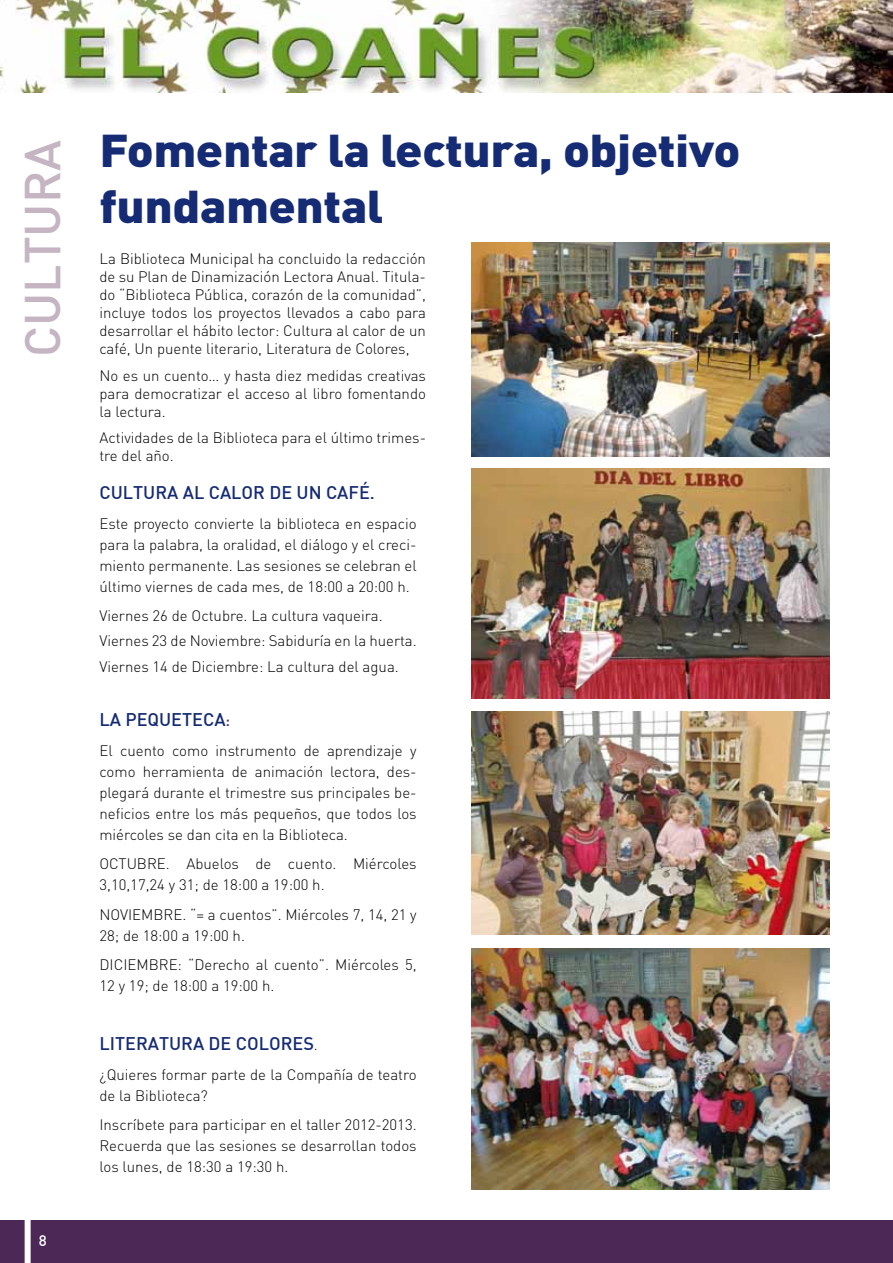
<style>
.page{position:relative;width:893px;height:1263px;background:#fff}
.page>*{position:absolute;margin:0;border:0;box-sizing:border-box;transform-origin:0 0}
.t1{font:500 49.5px "DIN";color:#c5b5c2}
.t2{font:900 45.45px/55.9px "DIN";letter-spacing:-.01em;color:#152b73;scale:1.08 1}
.t3{font:500 18px "DIN";color:#152b73}
.t4{font:300 15px/21px "DIN";color:#000}
.t5{font:500 15px "DIN";color:#fff}
.t6{font:500 15px "DIN";color:#4b2856}
</style>
<div class="page">
<img style="left:0;top:0;width:893px;height:92px">
<div style="left:0;top:1220px;width:893px;height:43px;background:#4b2856"></div>
<div style="left:25px;top:1214px;width:6px;height:49px;background:#fff"></div>
<img style="left:471px;top:243px;width:358px;height:213px">
<img style="left:471px;top:469px;width:358px;height:229px">
<img style="left:471px;top:949px;width:358px;height:240px">
<img style="left:471px;top:712px;width:358px;height:222px">
<h1 class="t1" style="left:11px;top:357px;width:219px;rotate:-90deg">CULTURA</h1>
<p class="t5" style="left:39px;top:1231px;width:9px">8</p>
<h2 class="t2" style="left:99px;top:120px;width:595px">Fomentar la lectura, objetivo fundamental</h2>
<p class="t4" style="left:99px;top:250px;width:328px;line-height:18px;text-align:justify">La Biblioteca Municipal ha concluido la redacción de su Plan de Dinamización Lectora Anual. Titula&shy;do “Biblioteca Pública, corazón de la comunidad”, incluye todos los proyectos llevados a cabo para desarrollar el hábito lector: Cultura al calor de un café, Un puente literario, Literatura de Colores,</p>
<p class="t4" style="left:99px;top:366px;width:328px;line-height:18px;text-align:justify">No es un cuento… y hasta diez medidas creativas para democratizar el acceso al libro fomentando la lectura.</p>
<p class="t4" style="left:99px;top:429px;width:328px;line-height:18px">Actividades de la Biblioteca para el último trimes&shy;tre del año.</p>
<p class="t3" style="left:99px;top:481px;width:24px">CULTURA</p>
<p class="t3" style="left:183px;top:481px;width:38px">AL CALOR</p>
<p class="t3" style="left:269px;top:481px;width:69px">DEUNCAFÉ</p>
<p class="t3" style="left:370px;top:481px;width:7px">.</p>
<p class="t4" style="left:99px;top:512px;width:319px;text-align:justify">Este proyecto convierte la biblioteca en espacio para la palabra, la oralidad, el diálogo y el creci&shy;miento permanente. Las sesiones se celebran el último viernes de cada mes, de 18:00 a 20:00 h.</p>
<p class="t4" style="left:99px;top:603px;width:319px;line-height:25.2px">Viernes 26 de Octubre. La cultura vaqueira.<br>Viernes 23 de Noviembre: Sabiduría en la huerta.<br>Viernes 14 de Diciembre: La cultura del agua.</p>
<p class="t3" style="left:99px;top:708px;width:72px">LA PEQUETECA</p>
<p class="t6" style="left:226px;top:711px;width:6px">:</p>
<p class="t4" style="left:99px;top:740px;width:319px;text-align:justify">El cuento como instrumento de aprendizaje y como herramienta de animación lectora, des&shy;plegará durante el trimestre sus principales be&shy;neficios entre los más pequeños, que todos los miércoles se dan cita en la Biblioteca.</p>
<p class="t4" style="left:99px;top:853px;width:20px">Octubre</p>
<p class="t4" style="left:99px;top:853px;width:319px;text-indent:66px">. Abuelos de cuento. Miércoles<br>3,10,17,24 y 31; de 18:00 a 19:00 h.</p>
<p class="t4" style="left:99px;top:904px;width:21px">Noviembre</p>
<p class="t4" style="left:99px;top:904px;width:319px;text-indent:83px">. “= a cuentos”. Miércoles 7, 14, 21 y<br>28; de 18:00 a 19:00 h.</p>
<p class="t4" style="left:99px;top:954px;width:20px">Diciembre</p>
<p class="t4" style="left:99px;top:954px;width:319px;text-indent:78px">: “Derecho al cuento”. Miércoles 5,<br>12 y 19; de 18:00 a 19:00 h.</p>
<p class="t3" style="left:99px;top:1032px;width:22px">LITERATURA</p>
<p class="t3" style="left:209px;top:1032px;width:51px">DE COLORES</p>
<p class="t4" style="left:99px;top:1030px;width:319px;line-height:29.5px;text-indent:214px">.<br>¿Quieres formar parte de la Compañía de teatro</p>
<p class="t4" style="left:99px;top:1080px;width:319px;line-height:29.5px">de la Biblioteca?<br>Inscríbete para participar en el taller 2012-2013.</p>
<p class="t4" style="left:99px;top:1135px;width:319px">Recuerda que las sesiones se desarrollan todos los lunes, de 18:30 a 19:30 h.</p>
</div>
